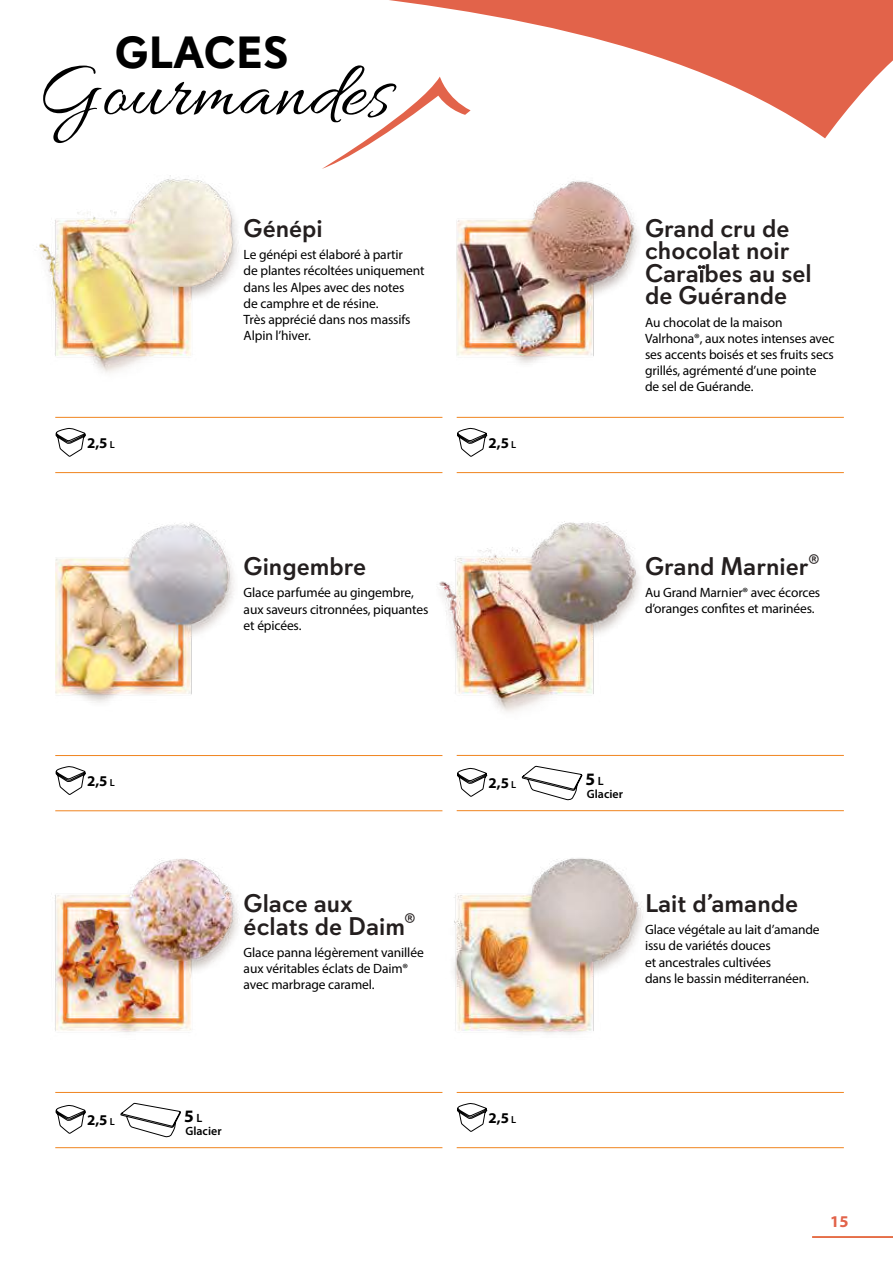
<style>
.page{position:relative;width:893px;height:1263px;background:#fff}
.page>*{position:absolute;margin:0;border:0;box-sizing:border-box;transform-origin:0 0}
.t1{font:79.5px "Allura";letter-spacing:.01em;color:#000}
.t2{font:700 45px "Davis Sans";letter-spacing:.01em;color:#000}
.t3{font:500 25.5px/22.5px "Davis Sans";color:#241f1f}
.t4{font:700 17.55px "Myriad Pro";color:#000}
.t5{font:700 16.5px "Myriad Pro";color:#e2634a}
.t6{font:700 15px "Myriad Pro";color:#000}
.t7{font:13.5px/16.2px "Myriad Pro";letter-spacing:-.01em;color:#000}
.t8{font:600 12px "Myriad Pro";letter-spacing:.005em;color:#000}
.s1{font-weight:400}
.s2{font-weight:600;font-size:10.2px}
.s3{font-weight:600;font-size:12px}
</style>
<div class="page">
<hr style="left:812px;top:1236px;width:81px;height:2px;background:#e2634a">
<svg style="left:389px;top:0;width:504px;height:138px"></svg>
<svg style="left:322px;top:77px;width:149px;height:92px"></svg>
<hr style="left:55px;top:472px;width:387px;height:1px;background:#f0841f">
<hr style="left:55px;top:417px;width:387px;height:1px;background:#f0841f">
<svg style="left:56px;top:428px;width:30px;height:29px"></svg>
<img style="left:39px;top:175px;width:200px;height:198px">
<hr style="left:55px;top:1147px;width:387px;height:1px;background:#f0841f">
<hr style="left:55px;top:1092px;width:387px;height:1px;background:#f0841f">
<svg style="left:56px;top:1105px;width:30px;height:29px"></svg>
<svg style="left:120px;top:1102px;width:61px;height:35px"></svg>
<img style="left:55px;top:811px;width:199px;height:222px">
<hr style="left:457px;top:810px;width:387px;height:1px;background:#f0841f">
<hr style="left:457px;top:755px;width:387px;height:1px;background:#f0841f">
<svg style="left:457px;top:768px;width:30px;height:29px"></svg>
<svg style="left:521px;top:766px;width:62px;height:34px"></svg>
<img style="left:394px;top:472px;width:261px;height:240px">
<hr style="left:457px;top:1147px;width:387px;height:1px;background:#f0841f">
<hr style="left:457px;top:1092px;width:387px;height:1px;background:#f0841f">
<svg style="left:457px;top:1103px;width:30px;height:29px"></svg>
<img style="left:394px;top:810px;width:261px;height:224px">
<hr style="left:457px;top:472px;width:387px;height:1px;background:#f0841f">
<img style="left:457px;top:132px;width:198px;height:231px">
<hr style="left:457px;top:417px;width:387px;height:1px;background:#f0841f">
<svg style="left:457px;top:428px;width:30px;height:29px"></svg>
<hr style="left:55px;top:810px;width:387px;height:1px;background:#f0841f">
<img style="left:55px;top:472px;width:199px;height:231px">
<hr style="left:55px;top:755px;width:387px;height:1px;background:#f0841f">
<svg style="left:56px;top:766px;width:30px;height:29px"></svg>
<h2 class="t2" style="left:115px;top:25px;width:175px">GLACES</h2>
<h1 class="t1" style="left:37px;top:49px;width:354px">Gourmandes</h1>
<h3 class="t3" style="left:244px;top:217px;width:81px">Génépi</h3>
<p class="t7" style="left:244px;top:246px;width:182px">Le génépi est élaboré à partir<br>de plantes récoltées uniquement dans les Alpes avec des notes<br>de camphre et de résine.<br>Très apprécié dans nos massifs<br>Alpin l’hiver.</p>
<h3 class="t3" style="left:645px;top:217px;width:168px">Grand cru de chocolat noir<br>Cara<span class="s1">ï</span>bes au sel de Guérande</h3>
<p class="t7" style="left:645px;top:314px;width:191px">Au chocolat de la maison<br>Valrhona®, aux notes intenses avec ses accents boisés et ses fruits secs grillés, agrémenté d’une pointe<br>de sel de Guérande.</p>
<p class="t6" style="left:87px;top:433px;width:29px">2,5 <span class="s2">L</span></p>
<p class="t6" style="left:488px;top:433px;width:29px">2,5 <span class="s2">L</span></p>
<h3 class="t3" style="left:244px;top:555px;width:124px">Gingembre</h3>
<p class="t7" style="left:244px;top:584px;width:186px">Glace parfumée au gingembre, aux saveurs citronnées, piquantes et épicées.</p>
<h3 class="t3" style="left:645px;top:555px;width:176px">Grand Marnier<sup>®</sup></h3>
<p class="t7" style="left:645px;top:584px;width:177px">Au Grand Marnier® avec écorces d’oranges confites et marinées.</p>
<p class="t6" style="left:87px;top:771px;width:29px">2,5 <span class="s2">L</span></p>
<p class="t6" style="left:488px;top:773px;width:29px">2,5 <span class="s2">L</span></p>
<p class="t4" style="left:586px;top:768px;width:20px">5 <span class="s3">L</span></p>
<p class="t8" style="left:587px;top:787px;width:38px">Glacier</p>
<h3 class="t3" style="left:244px;top:892px;width:173px">Glace aux éclats de Daim<sup>®</sup></h3>
<p class="t7" style="left:244px;top:944px;width:182px">Glace panna légèrement vanillée aux véritables éclats de Daim® avec marbrage caramel.</p>
<h3 class="t3" style="left:645px;top:892px;width:155px">Lait d’amande</h3>
<p class="t7" style="left:645px;top:921px;width:176px">Glace végétale au lait d’amande issu de variétés douces<br>et ancestrales cultivées<br>dans le bassin méditerranéen.</p>
<p class="t6" style="left:87px;top:1110px;width:29px">2,5 <span class="s2">L</span></p>
<p class="t4" style="left:184px;top:1105px;width:20px">5 <span class="s3">L</span></p>
<p class="t8" style="left:185px;top:1124px;width:38px">Glacier</p>
<p class="t6" style="left:488px;top:1108px;width:29px">2,5 <span class="s2">L</span></p>
<p class="t5" style="left:830px;top:1211px;width:20px">15</p>
</div>
